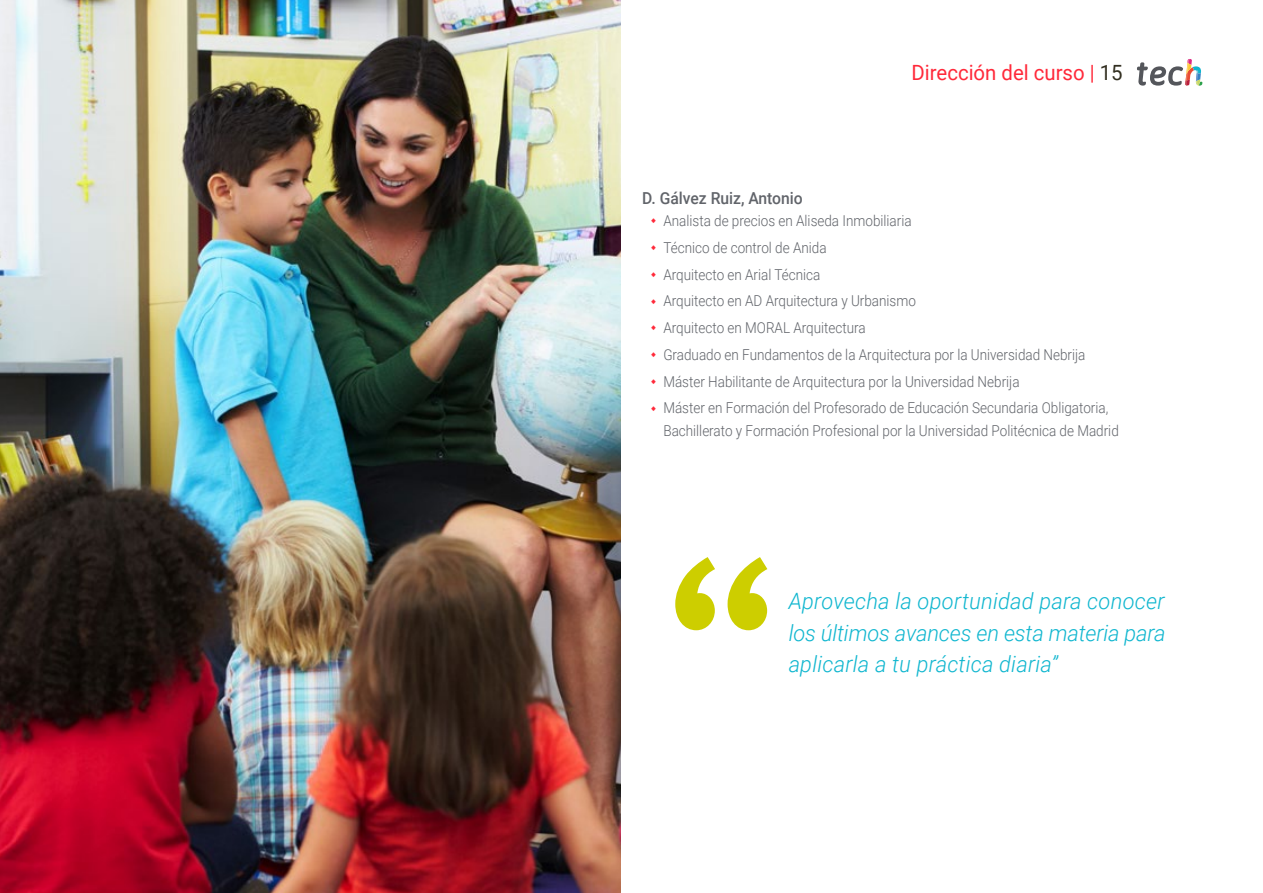
<style>
.page{position:relative;width:1263px;height:893px;background:#fff}
.page>*{position:absolute;margin:0;border:0;box-sizing:border-box;transform-origin:0 0}
.t1{font:italic 300 22.5px/31.5px "Roboto";color:#0fb6cf;text-align:justify}
.t2{font:21px "Roboto";color:#ff293a}
.t3{font:500 16.5px "Roboto";color:#61646a;scale:.95 1}
.t4{font:300 15px/26.7px "Roboto";color:#61646a;scale:.9 1}
.s1{color:#312e20}
</style>
<div class="page">
<svg style="left:1137px;top:59px;width:65px;height:27px"></svg>
<img style="left:0;top:0;width:621px;height:893px">
<svg style="left:675px;top:557px;width:92px;height:73px"></svg>
<h2 class="t2" style="left:911px;top:57px;width:213px">Dirección del curso | <span class="s1">15</span></h2>
<p class="t3" style="left:642px;top:186px;width:171px">D. Gálvez Ruiz, Antonio</p>
<p class="t4" style="left:663px;top:207px;width:496px">Analista de precios en Aliseda Inmobiliaria<br>Técnico de control de Anida<br>Arquitecto en Arial Técnica<br>Arquitecto en AD Arquitectura y Urbanismo<br>Arquitecto en MORAL Arquitectura<br>Graduado en Fundamentos de la Arquitectura por la Universidad Nebrija Máster Habilitante de Arquitectura por la Universidad Nebrija<br>Máster en Formación del Profesorado de Educación Secundaria Obligatoria,</p>
<p class="t4" style="left:663px;top:417px;width:507px">Bachillerato y Formación Profesional por la Universidad Politécnica de Madrid</p>
<h1 class="t1" style="left:789px;top:585px;width:378px">Aprovecha la oportunidad para conocer los últimos avances en esta materia para aplicarla a tu práctica diaria”</h1>
</div>
